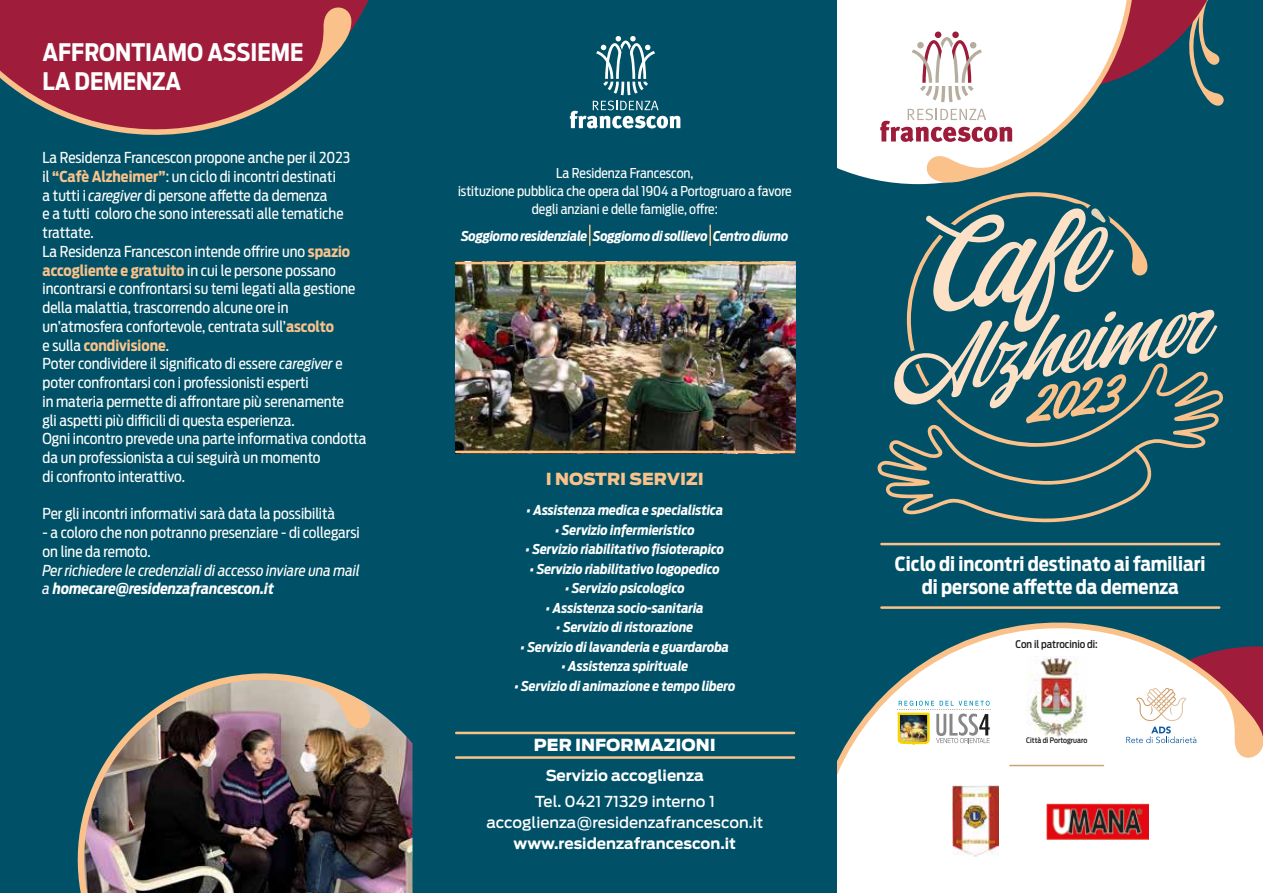
<style>
.page{position:relative;width:1263px;height:893px;background:#005167}
.page>*{position:absolute;margin:0;border:0;box-sizing:border-box;transform-origin:0 0}
.t1{font:700 24px/28.8px "Ford Antenna Cond";color:#fff}
.t2{font:700 19.5px/23.4px "Ford Antenna Cond";color:#fff;text-align:center}
.t3{font:900 16.5px "Ford Antenna";color:#fff}
.t4{font:900 16.5px "Ford Antenna";color:#fac28a}
.t5{font:15px/18.8px "Ford Antenna Cond";color:#fff}
.t6{font:italic 15px/18.8px "Ford Antenna Cond";color:#fff}
.t7{font:500 15px/21px "Ford Antenna";color:#fff;text-align:center}
.t8{font:700 15px "Ford Antenna";color:#fff}
.t9{font:italic 700 13.5px "Ford Antenna Cond";color:#fff}
.t10{font:13.5px/18px "Ford Antenna Cond";color:#fff;text-align:center}
.t11{font:italic 700 13.5px "Ford Antenna Cond";letter-spacing:-.02em;color:#fff}
.t12{font:500 10.5px "Ford Antenna Cond";color:#1d1d1b}
.t13{font:500 7.5px "Ford Antenna Cond";color:#1d1d1b}
.s1{font-weight:700;color:#fac28a}
.s2{font-style:italic}
.s3{font-weight:700}
</style>
<div class="page">
<div style="left:837px;top:808px;width:426px;height:85px;background:#fff"></div>
<svg style="left:837px;top:622px;width:426px;height:186px;fill:#fff"></svg>
<svg style="left:838px;top:0;width:209px;height:185px;fill:#fff"></svg>
<svg style="left:353px;top:0;width:16px;height:28px"></svg>
<img style="left:897px;top:701px;width:94px;height:56px">
<svg style="left:1126px;top:688px;width:70px;height:55px;background:#efefee"></svg>
<img style="left:1027px;top:656px;width:59px;height:81px">
<hr style="left:455px;top:756px;width:340px;height:3px;background:#fac28a">
<hr style="left:455px;top:732px;width:340px;height:2px;background:#fac28a">
<svg style="left:876px;top:0;width:348px;height:142px"></svg>
<svg style="left:596px;top:36px;width:59px;height:59px"></svg>
<svg style="left:570px;top:101px;width:110px;height:28px"></svg>
<svg style="left:0;top:0;width:353px;height:135px;fill:#9f1d3b"></svg>
<hr style="left:880px;top:606px;width:340px;height:3px;background:#fac28a">
<hr style="left:880px;top:543px;width:340px;height:2px;background:#fac28a">
<img style="left:372px;top:707px;width:40px;height:186px">
<img style="left:77px;top:673px;width:295px;height:220px">
<svg style="left:589px;top:225px;width:1px;height:21px"></svg>
<hr style="left:709px;top:225px;width:2px;height:21px;background:#fac28a">
<img style="left:455px;top:264px;width:340px;height:187px">
<hr style="left:455px;top:262px;width:340px;height:2px;background:#fac28a">
<hr style="left:455px;top:451px;width:340px;height:2px;background:#fac28a">
<hr style="left:1010px;top:765px;width:93px;height:1px;background:#caa472">
<svg style="left:877px;top:192px;width:342px;height:331px"></svg>
<svg style="left:888px;top:202px;width:335px;height:211px"></svg>
<svg style="left:892px;top:204px;width:325px;height:219px"></svg>
<img style="left:952px;top:786px;width:47px;height:71px">
<img style="left:1046px;top:803px;width:102px;height:36px">
<h1 class="t1" style="left:43px;top:35px;width:262px">AFFRONTIAMO ASSIEME<br>LA DEMENZA</h1>
<p class="t5" style="left:43px;top:146px;width:325px">La Residenza Francescon propone anche per il 2023<br>il <span class="s1">“Cafè Alzheimer”</span>: un ciclo di incontri destinati<br>a tutti i <span class="s2">caregiver</span> di persone affette da demenza<br>e a tutti coloro che sono interessati alle tematiche trattate.<br>La Residenza Francescon intende offrire uno <span class="s1">spazio accogliente e gratuito</span> in cui le persone possano incontrarsi e confrontarsi su temi legati alla gestione della malattia, trascorrendo alcune ore in un’atmosfera confortevole, centrata sull’<span class="s1">ascolto<br></span>e sulla <span class="s1">condivisione</span>.<br>Poter condividere il significato di essere <span class="s2">caregiver</span> e poter confrontarsi con i professionisti esperti<br>in materia permette di affrontare più serenamente<br>gli aspetti più difficili di questa esperienza.<br>Ogni incontro prevede una parte informativa condotta da un professionista a cui seguirà un momento<br>di confronto interattivo.</p>
<p class="t5" style="left:43px;top:503px;width:294px">Per gli incontri informativi sarà data la possibilità</p>
<p class="t5" style="left:43px;top:521px;width:319px">- a coloro che non potranno presenziare - di collegarsi on line da remoto.</p>
<p class="t6" style="left:43px;top:559px;width:319px">Per richiedere le credenziali di accesso inviare una mail a <span class="s3">homecare@residenzafrancescon.it</span></p>
<h2 class="t2" style="left:895px;top:549px;width:312px">Ciclo di incontri destinato ai familiari di persone affette da demenza</h2>
<p class="t10" style="left:458px;top:162px;width:335px">La Residenza Francescon,<br>istituzione pubblica che opera dal 1904 a Portogruaro a favore degli anziani e delle famiglie, offre:</p>
<p class="t11" style="left:461px;top:224px;width:329px">Soggiorno residenziale Soggiorno di sollievo Centro diurno</p>
<p class="t4" style="left:546px;top:464px;width:160px">I NOSTRI SERVIZI</p>
<p class="t9" style="left:526px;top:498px;width:198px">• Assistenza medica e specialistica</p>
<p class="t9" style="left:555px;top:518px;width:141px">• Servizio infermieristico</p>
<p class="t9" style="left:526px;top:537px;width:200px">• Servizio riabilitativo fisioterapico</p>
<p class="t9" style="left:530px;top:557px;width:191px">• Servizio riabilitativo logopedico</p>
<p class="t9" style="left:565px;top:576px;width:121px">• Servizio psicologico</p>
<p class="t9" style="left:546px;top:596px;width:159px">• Assistenza socio-sanitaria</p>
<p class="t9" style="left:556px;top:615px;width:139px">• Servizio di ristorazione</p>
<p class="t9" style="left:521px;top:635px;width:210px">• Servizio di lavanderia e guardaroba</p>
<p class="t9" style="left:561px;top:654px;width:128px">• Assistenza spirituale</p>
<p class="t9" style="left:514px;top:674px;width:222px">• Servizio di animazione e tempo libero</p>
<p class="t12" style="left:1016px;top:635px;width:84px">Con il patrocinio di:</p>
<p class="t3" style="left:534px;top:730px;width:183px">PER INFORMAZIONI</p>
<p class="t8" style="left:546px;top:762px;width:160px">Servizio accoglienza</p>
<p class="t7" style="left:486px;top:789px;width:278px">Tel. 0421 71329 interno 1 accoglienza@residenzafrancescon.it</p>
<p class="t8" style="left:514px;top:830px;width:224px">www.residenzafrancescon.it</p>
<p class="t13" style="left:1026px;top:734px;width:63px">Città di Portogruaro</p>
</div>
